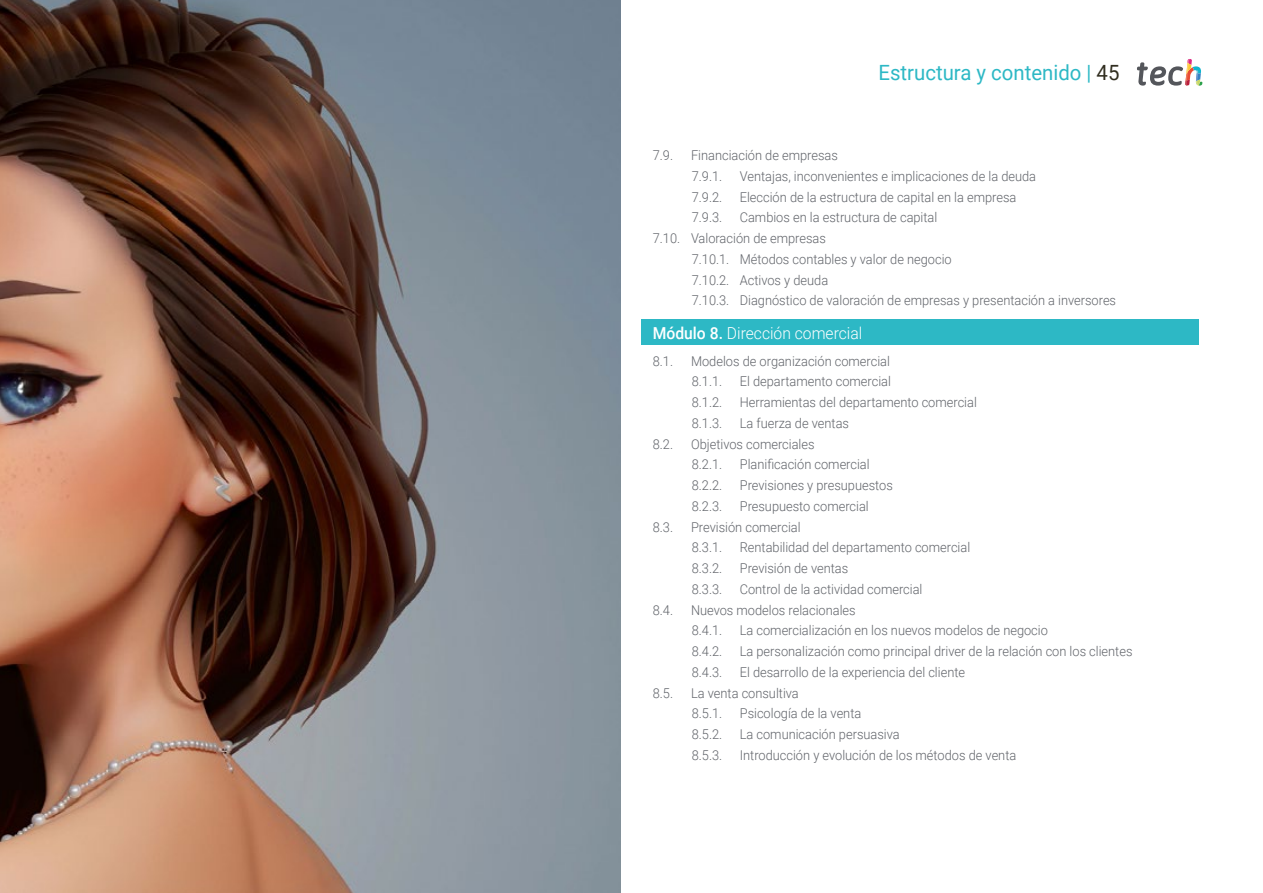
<style>
.page{position:relative;width:1263px;height:893px;background:#fff}
.page>*{position:absolute;margin:0;border:0;box-sizing:border-box;transform-origin:0 0}
.t1{font:21px "Roboto";color:#2db8c5}
.t2{font:300 16.5px "Roboto";color:#fff;scale:.95 1}
.t3{font:300 13.5px/20.7px "Roboto";color:#61646a;scale:.95 1}
.s1{color:#312e20}
.s2{font-weight:500}
</style>
<div class="page">
<img style="left:0;top:0;width:621px;height:893px">
<div style="left:642px;top:320px;width:557px;height:25px;background:#2db8c5"></div>
<svg style="left:1137px;top:59px;width:65px;height:27px"></svg>
<h1 class="t1" style="left:878px;top:57px;width:242px">Estructura y contenido | <span class="s1">45</span></h1>
<p class="t3" style="left:653px;top:144px;width:23px">7.9.</p>
<p class="t3" style="left:691px;top:144px;width:156px">Financiación de empresas<br>7.9.1.</p>
<p class="t3" style="left:740px;top:165px;width:313px">Ventajas, inconvenientes e implicaciones de la deuda</p>
<p class="t3" style="left:692px;top:186px;width:34px">7.9.2.</p>
<p class="t3" style="left:740px;top:186px;width:293px">Elección de la estructura de capital en la empresa</p>
<p class="t3" style="left:692px;top:207px;width:34px">7.9.3.</p>
<p class="t3" style="left:653px;top:207px;width:301px;text-indent:87px">Cambios en la estructura de capital<br>7.10. Valoración de empresas</p>
<p class="t3" style="left:692px;top:248px;width:448px">7.10.1. Métodos contables y valor de negocio<br>7.10.2. Activos y deuda<br>7.10.3. Diagnóstico de valoración de empresas y presentación a inversores</p>
<p class="t2" style="left:653px;top:321px;width:222px"><span class="s2">Módulo 8.</span> Dirección comercial</p>
<p class="t3" style="left:653px;top:350px;width:23px">8.1.</p>
<p class="t3" style="left:691px;top:350px;width:211px">Modelos de organización comercial<br>8.1.1.</p>
<p class="t3" style="left:740px;top:371px;width:161px">El departamento comercial</p>
<p class="t3" style="left:692px;top:392px;width:34px">8.1.2.</p>
<p class="t3" style="left:740px;top:392px;width:251px">Herramientas del departamento comercial</p>
<p class="t3" style="left:692px;top:412px;width:34px">8.1.3.</p>
<p class="t3" style="left:740px;top:412px;width:117px">La fuerza de ventas</p>
<p class="t3" style="left:653px;top:433px;width:23px">8.2.</p>
<p class="t3" style="left:691px;top:433px;width:132px">Objetivos comerciales<br>8.2.1.</p>
<p class="t3" style="left:740px;top:454px;width:138px">Planificación comercial</p>
<p class="t3" style="left:692px;top:475px;width:34px">8.2.2.</p>
<p class="t3" style="left:740px;top:475px;width:163px">Previsiones y presupuestos</p>
<p class="t3" style="left:692px;top:495px;width:34px">8.2.3.</p>
<p class="t3" style="left:740px;top:495px;width:137px">Presupuesto comercial</p>
<p class="t3" style="left:653px;top:516px;width:23px">8.3.</p>
<p class="t3" style="left:691px;top:516px;width:117px">Previsión comercial<br>8.3.1.</p>
<p class="t3" style="left:740px;top:537px;width:244px">Rentabilidad del departamento comercial</p>
<p class="t3" style="left:692px;top:558px;width:34px">8.3.2.</p>
<p class="t3" style="left:740px;top:558px;width:116px">Previsión de ventas</p>
<p class="t3" style="left:692px;top:578px;width:34px">8.3.3.</p>
<p class="t3" style="left:740px;top:578px;width:194px">Control de la actividad comercial</p>
<p class="t3" style="left:653px;top:599px;width:23px">8.4.</p>
<p class="t3" style="left:691px;top:599px;width:175px">Nuevos modelos relacionales<br>8.4.1.</p>
<p class="t3" style="left:740px;top:620px;width:326px">La comercialización en los nuevos modelos de negocio</p>
<p class="t3" style="left:692px;top:641px;width:34px">8.4.2.</p>
<p class="t3" style="left:740px;top:641px;width:415px">La personalización como principal driver de la relación con los clientes</p>
<p class="t3" style="left:692px;top:661px;width:34px">8.4.3.</p>
<p class="t3" style="left:740px;top:661px;width:239px">El desarrollo de la experiencia del cliente</p>
<p class="t3" style="left:653px;top:682px;width:23px">8.5.</p>
<p class="t3" style="left:691px;top:682px;width:115px">La venta consultiva<br>8.5.1.</p>
<p class="t3" style="left:740px;top:703px;width:129px">Psicología de la venta</p>
<p class="t3" style="left:692px;top:724px;width:34px">8.5.2.</p>
<p class="t3" style="left:740px;top:724px;width:170px">La comunicación persuasiva</p>
<p class="t3" style="left:692px;top:744px;width:34px">8.5.3.</p>
<p class="t3" style="left:740px;top:744px;width:293px">Introducción y evolución de los métodos de venta</p>
</div>
